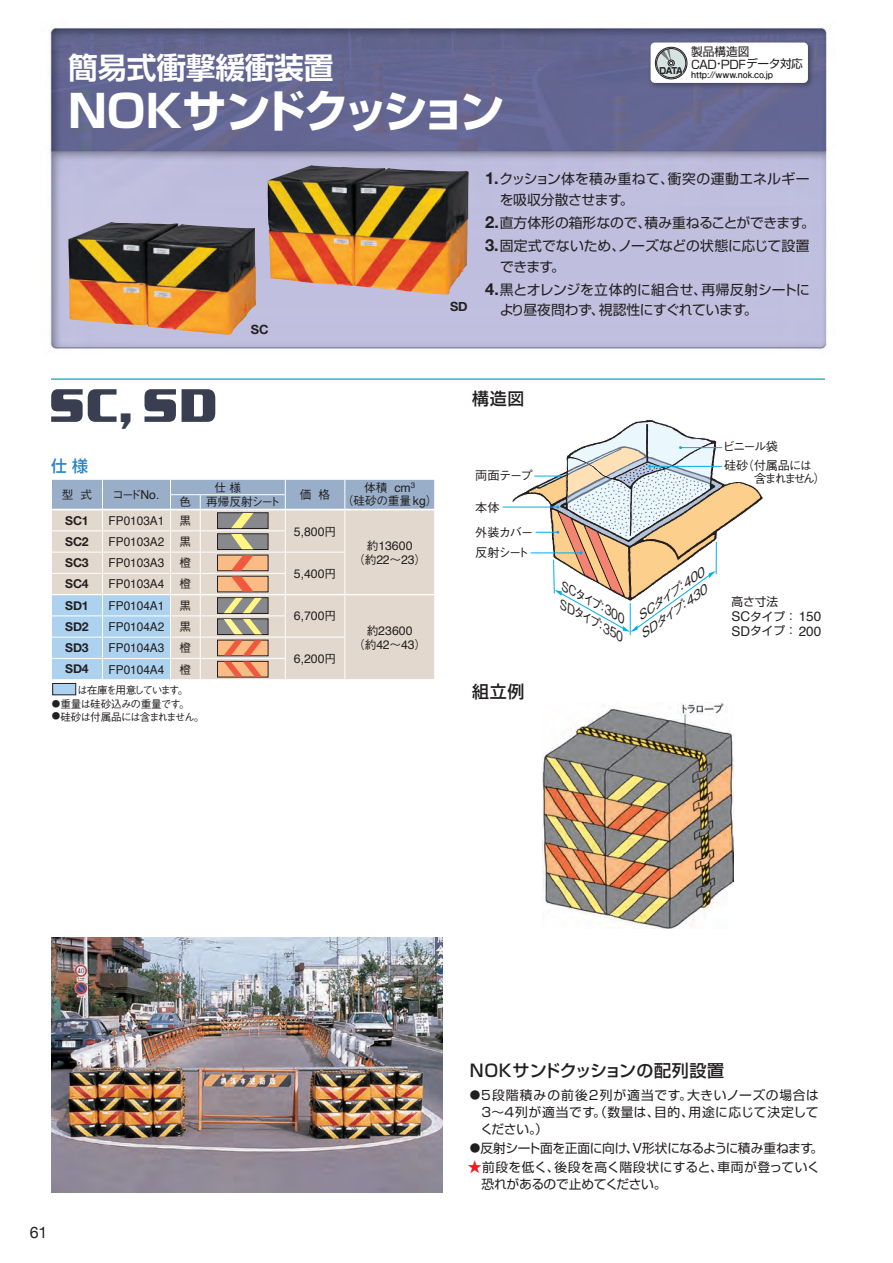
<style>
.page{position:relative;width:893px;height:1263px;background:#fff}
.page>*{position:absolute;margin:0;border:0;box-sizing:border-box;transform-origin:0 0}
.t1{font:700 51px "Serpentine Sans ICG";color:#393f50}
.t2{font:700 44.7px "Shin Go Pr 5";letter-spacing:-.08em;color:#fff}
.t3{font:700 29.7px "Shin Go Pr 5 De";letter-spacing:-.01em;color:#fff}
.t4{font:500 16.95px "Shin Go Pr 5";letter-spacing:.02em;color:#231f20}
.t5{font:500 16.95px "Shin Go Pr 5";letter-spacing:.04em;color:#231f20}
.t6{font:500 15.9px "Shin Go Pr 5";color:#2783c5}
.t7{font:15.9px "Helvetica Neue";color:#231f20}
.t8{font:13.8px/20.5px "Shin Go Pr 5";color:#231f20}
.t9{font:13.8px "Shin Go Pr 5";letter-spacing:-.03em;color:#231f20}
.t10{font:13.5px/14.9px "Helvetica";color:#231f20}
.t11{font:12.75px/17px "Shin Go Pr 5";color:#231f20;text-align:justify}
.t12{font:12.75px "Shin Go Pr 5";letter-spacing:-.035em;color:#231f20}
.t13{font:700 12.75px "Helvetica Neue";color:#231f20}
.t14{font:12.3px "Helvetica";color:#231f20;scale:.96 1}
.t15{font:12.3px "Helvetica";color:#231f20}
.t16{font:500 12.3px "Gothic BBB Pr 6";letter-spacing:-.105em;color:#231f20}
.t17{font:italic 500 12.3px/16.6px "Gothic BBB Pr 6";color:#231f20}
.t18{font:500 12.3px/12.9px "Gothic BBB Pr 6";letter-spacing:-.14em;color:#231f20}
.t19{font:700 12.15px "Helvetica Neue";letter-spacing:-.015em;color:#231f20}
.t20{font:italic 500 12px/15.9px "Gothic BBB Pr 6";color:#231f20;scale:1.12 1}
.t21{font:500 11.7px "Gothic BBB Pr 5";letter-spacing:-.015em;color:#231f20}
.t22{font:11.7px/12.5px "Shin Go Pr 5";letter-spacing:-.02em;color:#231f20}
.t23{font:500 11.7px "Gothic BBB Pr 5";letter-spacing:-.065em;color:#231f20}
.t24{font:500 10.65px "Gothic BBB Pr 5";letter-spacing:-.085em;color:#231f20}
.t25{font:500 10.65px "Gothic BBB Pr 5";letter-spacing:-.065em;color:#231f20}
.t26{font:500 10.65px "Gothic BBB Pr 5";letter-spacing:-.155em;color:#231f20}
.t27{font:700 9px "Futo Go B101 Pr 5";letter-spacing:.005em;color:#231f20}
.t28{font:700 8.7px "Shin Go Pr 5";color:#231f20;scale:.89 1}
.s1{font-family:"Helvetica Neue";font-weight:700;font-size:16.65px}
.s2{font-family:"Helvetica Neue";font-weight:700;font-size:15.9px}
.s3{font-family:"Helvetica";font-weight:400;font-size:12.3px}
.s4{font-family:"Gothic BBB Pr 5";font-weight:500;font-size:11.7px}
.s5{font-size:8.55px}
.s6{font-family:"Shin Go Pr 5";font-size:11.7px}
.s7{font-size:10.65px}
.s8{font-size:14.1px;color:#ee1d23}
</style>
<div class="page">
<img style="left:49px;top:27px;width:779px;height:324px">
<div style="left:648px;top:40px;width:167px;height:50px;background:#231f20;opacity:.45"></div>
<div style="left:651px;top:43px;width:157px;height:40px;background:#fff;border-radius:4px"></div>
<svg style="left:655px;top:47px;width:32px;height:32px"></svg>
<div style="left:655px;top:47px;width:32px;height:32px;border:1px solid #231f20;border-radius:50%"></div>
<div style="left:656px;top:48px;width:30px;height:30px;border:1px solid #231f20;border-radius:50%"></div>
<svg style="left:659px;top:49px;width:25px;height:26px"></svg>
<img style="left:267px;top:165px;width:202px;height:130px">
<img style="left:68px;top:222px;width:188px;height:113px">
<hr style="left:51px;top:378px;width:774px;height:2px;background:#0ca9bc">
<hr style="left:503px;top:507px;width:55px;height:1px;background:#00aeef">
<svg style="left:528px;top:420px;width:235px;height:216px"></svg>
<img style="left:543px;top:703px;width:190px;height:225px">
<img style="left:51px;top:938px;width:391px;height:255px">
<svg style="left:51px;top:480px;width:383px;height:200px;background:#cfcdcb"></svg>
<div style="left:53px;top:683px;width:23px;height:12px;background:#acd2ef"></div>
<div style="left:53px;top:683px;width:23px;height:12px;border:1px solid #231f20"></div>
<h3 class="t3" style="left:68px;top:44px;width:267px">簡易式衝撃緩衝装置</h3>
<h2 class="t2" style="left:68px;top:75px;width:438px">NOKサンドクッション</h2>
<p class="t28" style="left:659px;top:63px;width:28px">DATA</p>
<p class="t22" style="left:691px;top:44px;width:113px">製品構造図<br>CAD・PDFデータ対応</p>
<p class="t27" style="left:691px;top:67px;width:84px">http://www.nok.co.jp</p>
<p class="t13" style="left:251px;top:320px;width:19px">SC</p>
<p class="t13" style="left:450px;top:296px;width:19px">SD</p>
<p class="t8" style="left:500px;top:167px;width:311px;text-indent:-14px"><span class="s1">1</span><span class="s2">.</span>クッション体を積み重ねて、衝突の運動エネルギーを吸収分散させます。</p>
<p class="t8" style="left:485px;top:209px;width:331px;line-height:23.4px"><span class="s1">2</span><span class="s2">.</span>直方体形の箱形なので、積み重ねることができます。<br><span class="s1">3</span><span class="s2">.</span>固定式でないため、ノーズなどの状態に応じて設置</p>
<p class="t8" style="left:485px;top:253px;width:326px;line-height:23.1px;text-indent:15px">できます。<br><span class="s1">4</span><span class="s2">.</span>黒とオレンジを立体的に組合せ、再帰反射シートに</p>
<p class="t9" style="left:500px;top:299px;width:259px">より昼夜問わず、視認性にすぐれています。</p>
<h1 class="t1" style="left:49px;top:376px;width:170px">SC, SD</h1>
<p class="t5" style="left:472px;top:384px;width:54px">構造図</p>
<p class="t6" style="left:51px;top:453px;width:39px">仕 様</p>
<p class="t21" style="left:62px;top:485px;width:32px">型 式</p>
<p class="t21" style="left:112px;top:485px;width:49px">コード<span class="s3">No.</span></p>
<p class="t21" style="left:215px;top:478px;width:28px">仕様</p>
<p class="t21" style="left:364px;top:478px;width:53px">体積 <span class="s3">cm</span><sup>3</sup></p>
<p class="t21" style="left:300px;top:485px;width:32px">価 格</p>
<p class="t21" style="left:180px;top:493px;width:13px">色</p>
<p class="t23" style="left:206px;top:493px;width:76px">再帰反射シート</p>
<p class="t21" style="left:342px;top:492px;width:97px">（硅砂の重量 <span class="s3">kg</span>）</p>
<p class="t19" style="left:65px;top:511px;width:25px">SC1</p>
<p class="t14" style="left:109px;top:511px;width:88px">FP0103A1 <span class="s4">黒</span></p>
<p class="t19" style="left:65px;top:532px;width:25px">SC2</p>
<p class="t14" style="left:109px;top:532px;width:88px">FP0103A2 <span class="s4">黒</span></p>
<p class="t19" style="left:65px;top:553px;width:25px">SC3</p>
<p class="t14" style="left:109px;top:553px;width:88px">FP0103A3 <span class="s4">橙</span></p>
<p class="t19" style="left:65px;top:574px;width:25px">SC4</p>
<p class="t14" style="left:109px;top:574px;width:88px">FP0103A4 <span class="s4">橙</span></p>
<p class="t19" style="left:65px;top:596px;width:25px">SD1</p>
<p class="t14" style="left:109px;top:596px;width:88px">FP0104A1 <span class="s4">黒</span></p>
<p class="t19" style="left:65px;top:617px;width:25px">SD2</p>
<p class="t14" style="left:109px;top:617px;width:88px">FP0104A2 <span class="s4">黒</span></p>
<p class="t19" style="left:65px;top:638px;width:25px">SD3</p>
<p class="t14" style="left:109px;top:638px;width:88px">FP0104A3 <span class="s4">橙</span></p>
<p class="t19" style="left:65px;top:659px;width:25px">SD4</p>
<p class="t14" style="left:109px;top:660px;width:88px">FP0104A4 <span class="s4">橙</span></p>
<p class="t26" style="left:77px;top:681px;width:113px">は在庫を用意しています。</p>
<p class="t25" style="left:52px;top:695px;width:139px"><span class="s5">●</span>重量は硅砂込みの重量です。</p>
<p class="t24" style="left:52px;top:708px;width:160px"><span class="s5">●</span>硅砂は付属品には含まれません。　</p>
<p class="t15" style="left:294px;top:522px;width:44px">5,800<span class="s4">円</span></p>
<p class="t15" style="left:294px;top:564px;width:44px">5,400<span class="s4">円</span></p>
<p class="t15" style="left:294px;top:607px;width:44px">6,700<span class="s4">円</span></p>
<p class="t15" style="left:294px;top:649px;width:44px">6,200<span class="s4">円</span></p>
<p class="t15" style="left:367px;top:536px;width:47px"><span class="s4">約</span>13600</p>
<p class="t21" style="left:353px;top:550px;width:74px">（約<span class="s3">22</span>〜<span class="s3">23</span>）</p>
<p class="t15" style="left:367px;top:621px;width:47px"><span class="s4">約</span>23600</p>
<p class="t21" style="left:353px;top:635px;width:74px">（約<span class="s3">42</span>〜<span class="s3">43</span>）</p>
<p class="t16" style="left:475px;top:466px;width:59px">両面テープ</p>
<p class="t16" style="left:475px;top:497px;width:26px">本体</p>
<p class="t16" style="left:475px;top:522px;width:60px">外装カバー</p>
<p class="t16" style="left:475px;top:543px;width:55px">反射シート</p>
<p class="t5" style="left:472px;top:678px;width:54px">組立例</p>
<p class="t16" style="left:723px;top:437px;width:57px">ビニール袋</p>
<p class="t18" style="left:724px;top:458px;width:103px">硅砂（付属品には　　 含まれません）</p>
<p class="t17" style="left:574px;top:581px;width:73px;text-indent:-7px;rotate:29deg">SCタイプ：300<br>SDタイプ：350</p>
<p class="t20" style="left:626px;top:616px;width:80px;text-indent:8px;rotate:-36deg">SCタイプ：400<br>SDタイプ：430</p>
<p class="t22" style="left:731px;top:594px;width:48px">高さ寸法</p>
<p class="t10" style="left:731px;top:609px;width:91px">SC<span class="s6">タイプ：</span> 150<br>SD<span class="s6">タイプ：</span> 200</p>
<p class="t4" style="left:470px;top:1056px;width:256px">NOKサンドクッションの配列設置</p>
<p class="t7" style="left:30px;top:1221px;width:19px">61</p>
<p class="t11" style="left:480px;top:1085px;width:340px;text-indent:-10px"><span class="s7">●</span>5段階積みの前後2列が適当です。大きいノーズの場合は3〜4列が適当です。（数量は、目的、用途に応じて決定してください。）</p>
<p class="t12" style="left:470px;top:1138px;width:355px"><span class="s7">●</span>反射シート面を正面に向け、V形状になるように積み重ねます。</p>
<p class="t11" style="left:481px;top:1158px;width:340px;text-indent:-14px"><span class="s8">★</span>前段を低く、後段を高く階段状にすると、車両が登っていく恐れがあるので止めてください。</p>
</div>
